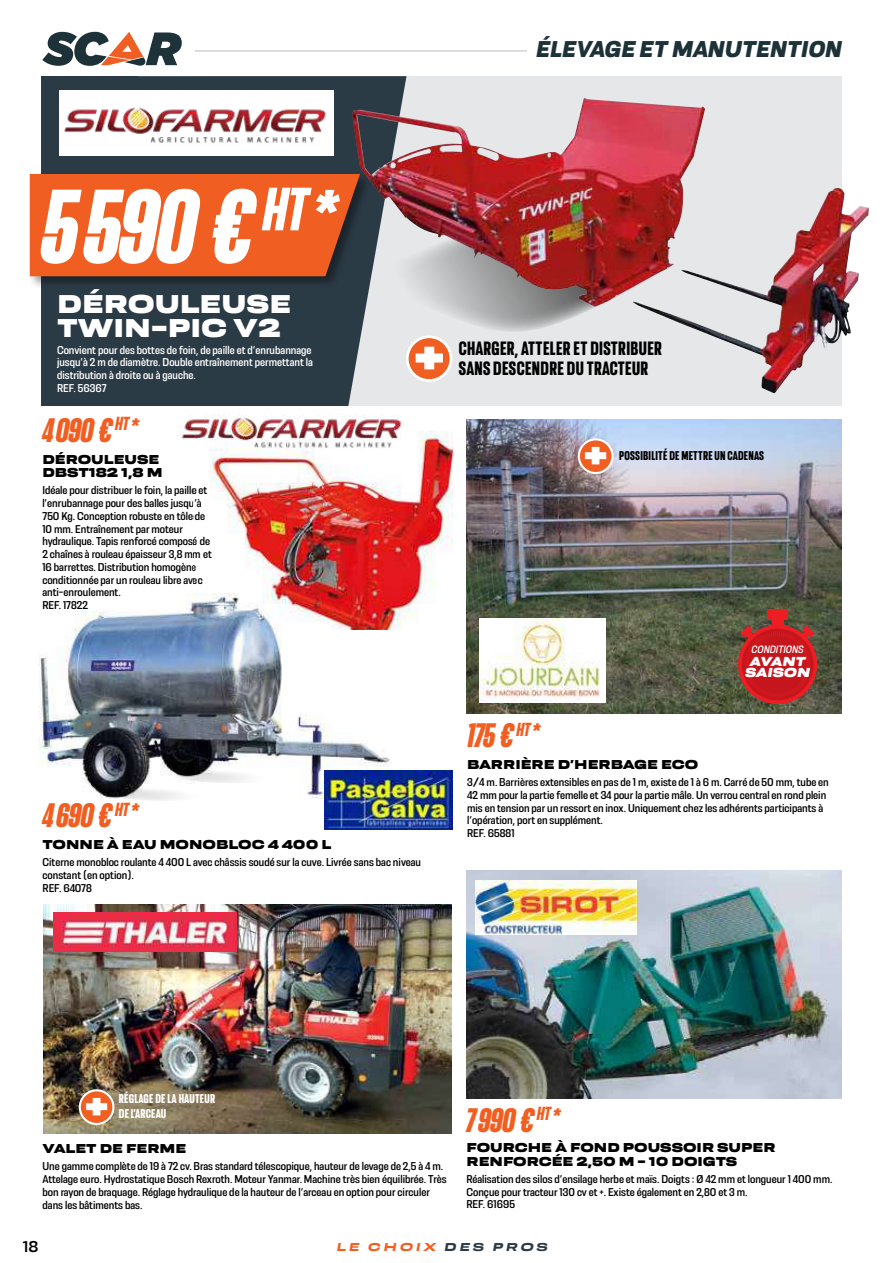
<style>
.page{position:relative;width:893px;height:1263px;background:#fff}
.page>*{position:absolute;margin:0;border:0;box-sizing:border-box;transform-origin:0 0}
.t1{font:italic 900 condensed 111px "Resolve";color:#fff}
.t2{font:52.8px "Resolve Black Wd";color:#fff}
.t3{font:40.5px "Resolve Black Wd";color:#fff}
.t4{font:italic 900 condensed 36px "Resolve";letter-spacing:-.02em;color:#f15e22}
.t5{font:27px/24px "Resolve Black Wd";color:#fff}
.t6{font:italic 700 24px "Resolve";color:#1d3238}
.t7{font:900 condensed 20.4px "Resolve";letter-spacing:.02em;color:#000}
.t8{font:16.5px "Resolve";color:#000}
.t9{font:13.65px/10.9px "Resolve Black Wd Ita";letter-spacing:-.02em;color:#fff;text-align:center}
.t10{font:13.5px/13.5px "Resolve Black Wd";color:#000}
.t11{font:900 condensed 13.5px "Resolve";letter-spacing:.02em;color:#000}
.t12{font:900 condensed 13.5px "Resolve";letter-spacing:.02em;color:#fff}
.t13{font:12px/12.8px "Resolve Semibold Nrw";color:#000}
.t14{font:12px/12.8px "Resolve Semibold Nrw";color:#fff}
.t15{font:italic 700 expanded 12px "Resolve";letter-spacing:.23em;color:#f15e22}
.t16{font:11.25px "Resolve Semibold Nrw Ita";color:#fff}
.s1{color:#2b3b46}
</style>
<div class="page">
<svg style="left:42px;top:32px;width:140px;height:34px"></svg>
<hr style="left:195px;top:50px;width:637px;height:2px;background:#d1d3d4">
<div style="left:528px;top:42px;width:314px;height:15px;background:#fff"></div>
<div style="left:190px;top:76px;width:652px;height:330px;background:#e6e7e8"></div>
<div style="left:41px;top:76px;width:96px;height:330px;background:#2b3b46"></div>
<svg style="left:59px;top:76px;width:347px;height:330px;fill:#2b3b46"></svg>
<img style="left:210px;top:432px;width:244px;height:197px">
<img style="left:180px;top:415px;width:228px;height:36px">
<img style="left:466px;top:870px;width:376px;height:229px">
<img style="left:476px;top:881px;width:161px;height:54px">
<img style="left:40px;top:593px;width:351px;height:205px">
<svg style="left:103px;top:768px;width:170px;height:33px"></svg>
<img style="left:466px;top:419px;width:376px;height:294px">
<div style="left:579px;top:439px;width:33px;height:34px;background:#f15e22;border-radius:50%"></div>
<div style="left:578px;top:438px;width:35px;height:36px;border:2px solid #fff;border-radius:50%"></div>
<div style="left:738px;top:625px;width:79px;height:79px;border:4px solid #ed1d24;border-radius:50%"></div>
<div style="left:772px;top:620px;width:11px;height:8px;background:#ed1d24"></div>
<div style="left:767px;top:609px;width:21px;height:11px;background:#ed1d24"></div>
<svg style="left:740px;top:626px;width:75px;height:72px;background:#bf1e21"></svg>
<img style="left:480px;top:618px;width:126px;height:84px">
<img style="left:43px;top:905px;width:408px;height:228px">
<img style="left:53px;top:912px;width:184px;height:40px">
<div style="left:80px;top:1090px;width:33px;height:34px;background:#f15e22;border-radius:50%"></div>
<div style="left:79px;top:1089px;width:35px;height:36px;border:2px solid #fff;border-radius:50%"></div>
<div style="left:28px;top:172px;width:345px;height:118px;background:#000;opacity:.4"></div>
<div style="left:30px;top:174px;width:322px;height:102px;background:#f15e22"></div>
<div style="left:59px;top:91px;width:274px;height:65px;background:#fff"></div>
<img style="left:64px;top:107px;width:262px;height:36px">
<svg style="left:369px;top:307px;width:299px;height:31px"></svg>
<img style="left:352px;top:98px;width:353px;height:209px">
<div style="left:407px;top:337px;width:44px;height:43px;background:#f15e22;border-radius:50%"></div>
<div style="left:406px;top:335px;width:46px;height:47px;border:3px solid #fff;border-radius:50%"></div>
<img style="left:324px;top:771px;width:129px;height:58px">
<h3 class="t6" style="left:536px;top:37px;width:307px">ÉLEVAGE ET MANUTENTION</h3>
<h1 class="t1" style="left:42px;top:187px;width:297px">5 590 € <sup>HT</sup>*</h1>
<h3 class="t5" style="left:57px;top:291px;width:236px">DÉROULEUSE<br>TWIN-PIC V2</h3>
<p class="t14" style="left:57px;top:344px;width:257px">Convient pour des bottes de foin, de paille et d’enrubannage jusqu’à 2 m de diamètre. Double entraînement permettant la distribution à droite ou à gauche.<br>REF. 56367</p>
<h3 class="t4" style="left:42px;top:417px;width:98px">4 090 € <sup>HT</sup>*</h3>
<p class="t10" style="left:42px;top:452px;width:122px">DÉROULEUSE<br>DBST182 1,8 M</p>
<p class="t13" style="left:42px;top:485px;width:171px">Idéale pour distribuer le foin, la paille et l’enrubannage pour des balles jusqu’à 750 Kg. Conception robuste en tôle de 10 mm. Entraînement par moteur hydraulique. Tapis renforcé composé de 2 chaînes à rouleau épaisseur 3,8 mm et 16 barrettes. Distribution homogène conditionnée par un rouleau libre avec anti-enroulement.<br>REF. 17822</p>
<h2 class="t2" style="left:412px;top:329px;width:35px">+</h2>
<h3 class="t7" style="left:459px;top:338px;width:204px">CHARGER, ATTELER ET DISTRIBUER</h3>
<h3 class="t7" style="left:459px;top:358px;width:191px">SANS DESCENDRE DU TRACTEUR</h3>
<h3 class="t3" style="left:583px;top:433px;width:27px">+</h3>
<p class="t11" style="left:619px;top:449px;width:147px">POSSIBILITÉ DE METTRE UN CADENAS</p>
<p class="t16" style="left:752px;top:646px;width:53px">CONDITIONS</p>
<p class="t9" style="left:745px;top:657px;width:66px">AVANT<br>SAISON</p>
<h3 class="t4" style="left:43px;top:802px;width:98px">4 690 € <sup>HT</sup>*</h3>
<p class="t10" style="left:43px;top:837px;width:290px">TONNE À EAU MONOBLOC 4 400 L</p>
<p class="t13" style="left:43px;top:856px;width:380px">Citerne monobloc roulante 4 400 L avec châssis soudé sur la cuve. Livrée sans bac niveau constant (en option).<br>REF. 64078</p>
<h3 class="t4" style="left:467px;top:722px;width:75px">175 € <sup>HT</sup>*</h3>
<p class="t10" style="left:467px;top:757px;width:233px">BARRIÈRE D’HERBAGE ECO</p>
<p class="t13" style="left:467px;top:776px;width:363px">3/4 m. Barrières extensibles en pas de 1 m, existe de 1 à 6 m. Carré de 50 mm, tube en 42 mm pour la partie femelle et 34 pour la partie mâle. Un verrou central en rond plein mis en tension par un ressort en inox. Uniquement chez les adhérents participants à l’opération, port en supplément.<br>REF. 65881</p>
<p class="t12" style="left:119px;top:1091px;width:98px">RÉGLAGE DE LA HAUTEUR</p>
<h3 class="t3" style="left:84px;top:1084px;width:27px">+</h3>
<p class="t12" style="left:119px;top:1106px;width:49px">DE L’ARCEAU</p>
<p class="t10" style="left:43px;top:1142px;width:145px">VALET DE FERME</p>
<p class="t13" style="left:43px;top:1160px;width:406px">Une gamme complète de 19 à 72 cv. Bras standard télescopique, hauteur de levage de 2,5 à 4 m.<br>Attelage euro. Hydrostatique Bosch Rexroth. Moteur Yanmar. Machine très bien équilibrée. Très bon rayon de braquage. Réglage hydraulique de la hauteur de l’arceau en option pour circuler dans les bâtiments bas.</p>
<h3 class="t4" style="left:466px;top:1107px;width:96px">7 990 € <sup>HT</sup>*</h3>
<p class="t10" style="left:466px;top:1141px;width:311px">FOURCHE À FOND POUSSOIR SUPER<br>RENFORCÉE 2,50 M - 10 DOIGTS</p>
<p class="t13" style="left:466px;top:1173px;width:368px">Réalisation des silos d’ensilage herbe et maïs. Doigts : Ø 42 mm et longueur 1 400 mm.<br>Conçue pour tracteur 130 cv et +. Existe également en 2,80 et 3 m.<br>REF. 61695</p>
<h3 class="t8" style="left:23px;top:1241px;width:17px">18</h3>
<p class="t15" style="left:336px;top:1243px;width:213px">LE CHOIX <span class="s1">DES PROS</span></p>
</div>
